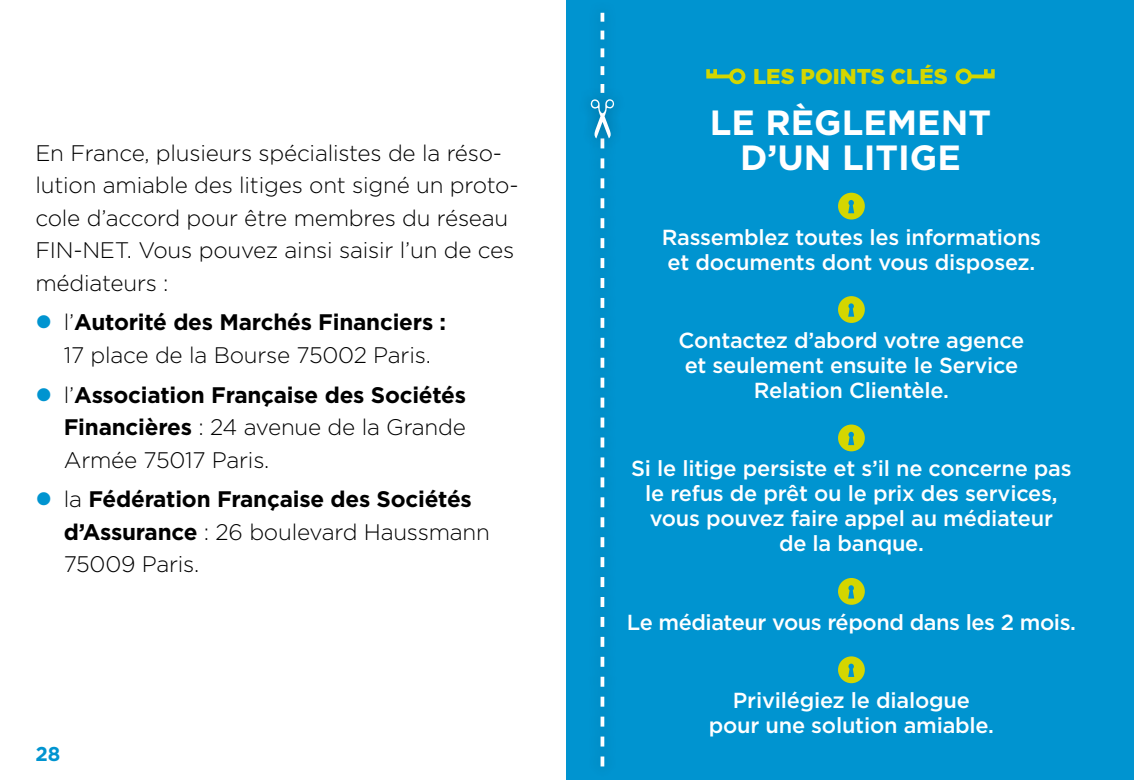
<style>
.page{position:relative;width:1134px;height:780px;background:#fff}
.page>*{position:absolute;margin:0;border:0;box-sizing:border-box;transform-origin:0 0}
.H2_-_Points_clés{font:700 35px "Gotham";color:#fff}
.t1{font:300 22.5px/32.5px "Gotham";letter-spacing:-.01em;color:#000}
.t2{font:700 22.5px/32.5px "Gotham";letter-spacing:-.01em;color:#000;text-align:justify}
.Texte_points_clés{font:500 21.75px/25px "Gotham";letter-spacing:-.01em;color:#fff;text-align:center}
.H3_-_points_clés{font:900 21.5px "Gotham";color:#d4d600}
.t3{font:700 20px "Gotham";color:#0094d0}
.s1{font-weight:700}
.s2{font-weight:300}
</style>
<div class="page">
<div style="left:567px;top:0;width:567px;height:780px;background:#0094d0"></div>
<svg style="left:838px;top:193px;width:27px;height:26px"></svg>
<svg style="left:838px;top:296px;width:27px;height:27px"></svg>
<svg style="left:838px;top:424px;width:27px;height:27px"></svg>
<svg style="left:838px;top:578px;width:27px;height:26px"></svg>
<svg style="left:838px;top:656px;width:27px;height:27px"></svg>
<svg style="left:706px;top:68px;width:39px;height:16px"></svg>
<svg style="left:955px;top:68px;width:40px;height:16px"></svg>
<svg style="left:600px;top:13px;width:4px;height:73px"></svg>
<svg style="left:591px;top:99px;width:23px;height:667px"></svg>
<p class="t1" style="left:35px;top:136px;width:485px">En France, plusieurs spécialistes de la réso&shy;lution amiable des litiges ont signé un proto&shy;cole d’accord pour être membres du réseau FIN-NET. Vous pouvez ainsi saisir l’un de ces médiateurs :</p>
<p class="t1" style="left:64px;top:305px;width:384px">l’<span class="s1">Autorité des Marchés Financiers :<br></span>17 place de la Bourse 75002 Paris.</p>
<p class="t2" style="left:64px;top:378px;width:404px"><span class="s2">l’</span>Association Française des Sociétés Financières <span class="s2">: 24 avenue de la Grande Armée 75017 Paris.</span></p>
<p class="t2" style="left:64px;top:483px;width:428px;text-align:left"><span class="s2">la</span> Fédération Française des Sociétés d’Assurance <span class="s2">: 26 boulevard Haussmann<br>75009 Paris.</span></p>
<p class="t3" style="left:35px;top:740px;width:26px">28</p>
<h3 class="H3_-_points_clés" style="left:753px;top:62px;width:196px">LES POINTS CLÉS</h3>
<h2 class="H2_-_Points_clés" style="left:710px;top:99px;width:283px">LE RÈGLEMENT</h2>
<h2 class="H2_-_Points_clés" style="left:740px;top:134px;width:217px">D’UN LITIGE</h2>
<p class="Texte_points_clés" style="left:662px;top:224px;width:381px;text-align:left">Rassemblez toutes les informations et documents dont vous disposez.</p>
<p class="Texte_points_clés" style="left:678px;top:327px;width:347px">Contactez d’abord votre agence et seulement ensuite le Service<br>Relation Clientèle.</p>
<p class="Texte_points_clés" style="left:631px;top:456px;width:442px">Si le litige persiste et s’il ne concerne pas le refus de prêt ou le prix des services, vous pouvez faire appel au médiateur<br>de la banque.</p>
<p class="Texte_points_clés" style="left:627px;top:609px;width:451px">Le médiateur vous répond dans les 2 mois.</p>
<p class="Texte_points_clés" style="left:709px;top:687px;width:287px">Privilégiez le dialogue pour une solution amiable.</p>
</div>
